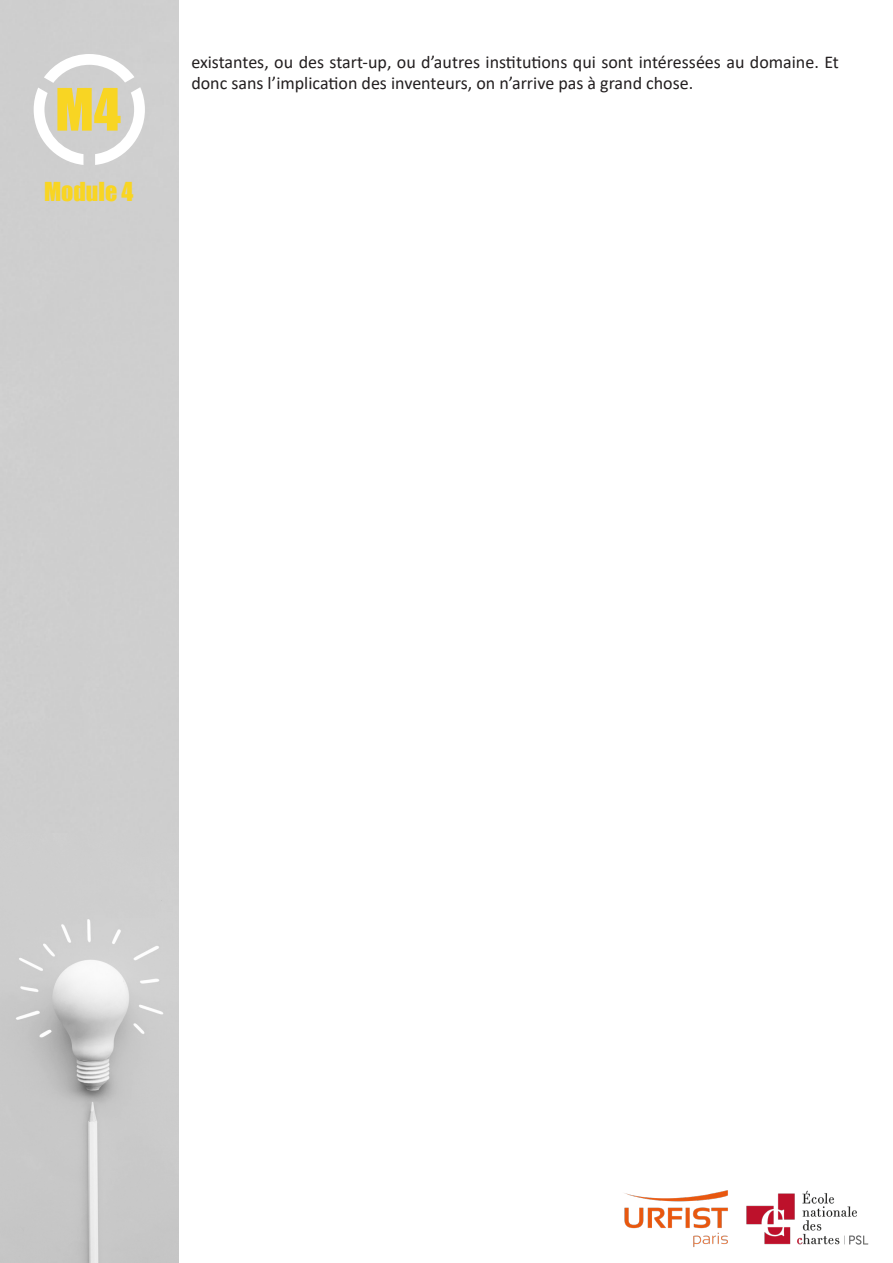
<style>
.page{position:relative;width:893px;height:1263px;background:#fff}
.page>*{position:absolute;margin:0;border:0;box-sizing:border-box;transform-origin:0 0}
.t1{font:54px "Impact";color:#f8d523}
.t2{font:24px "Impact";color:#f8d523}
.t3{font:18px/21.6px "Calibri";color:#231f20}
</style>
<div class="page">
<img style="left:0;top:833px;width:179px;height:430px">
<img style="left:624px;top:1191px;width:245px;height:56px">
<svg style="left:34px;top:54px;width:111px;height:111px"></svg>
<p class="t1" style="left:55px;top:68px;width:67px">M4</p>
<p class="t2" style="left:44px;top:173px;width:91px">Module 4</p>
<p class="t3" style="left:191px;top:50px;width:649px">existantes, ou des start-up, ou d’autres institutions qui sont intéressées au domaine. Et donc sans l’implication des inventeurs, on n’arrive pas à grand chose.</p>
</div>
